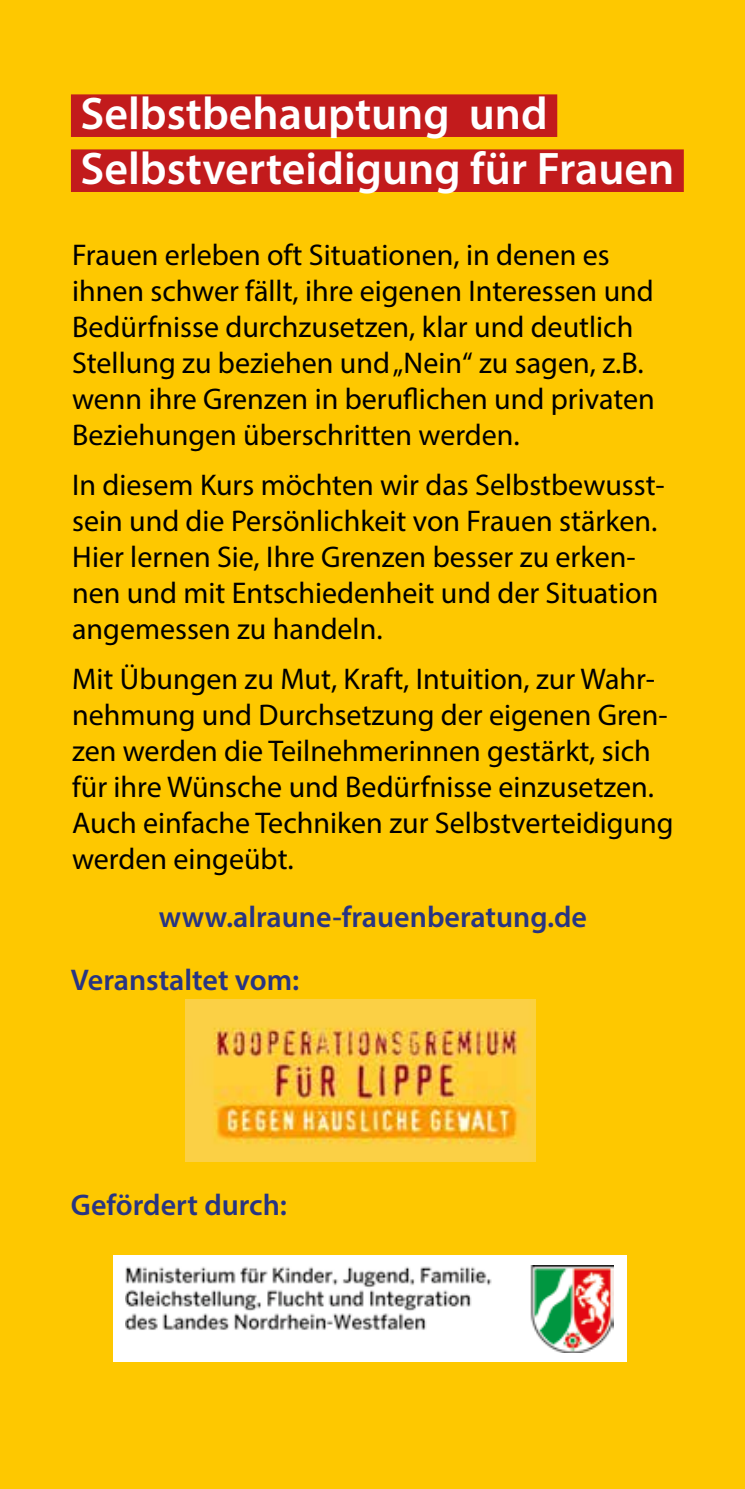
<style>
.page{position:relative;width:745px;height:1489px;background:#fff}
.page>*{position:absolute;margin:0;border:0;box-sizing:border-box;transform-origin:0 0}
.t1{font:600 45.75px/55px "Myriad Pro";color:#fff}
.t2{font:30px/36px "Myriad Pro";color:#000}
.t3{font:600 30px "Myriad Pro";color:#283583}
</style>
<div class="page">
<div style="left:0;top:0;width:744px;height:1488px;background:#fec800"></div>
<div style="left:71px;top:94px;width:486px;height:43px;background:#c21b1c"></div>
<div style="left:71px;top:149px;width:612px;height:43px;background:#c21b1c"></div>
<div style="left:113px;top:1254px;width:513px;height:107px;background:#fff"></div>
<img style="left:125px;top:1265px;width:488px;height:87px">
<img style="left:185px;top:999px;width:350px;height:162px">
<h1 class="t1" style="left:80px;top:85px;width:595px">Selbstbehauptung und<br>Selbstverteidigung für Frauen</h1>
<p class="t2" style="left:72px;top:236px;width:584px">Frauen erleben oft Situationen, in denen es ihnen schwer fällt, ihre eigenen Interessen und Bedürfnisse durchzusetzen, klar und deutlich Stellung zu beziehen und „Nein“ zu sagen, z.B. wenn ihre Grenzen in beruflichen und privaten Beziehungen überschritten werden.</p>
<p class="t2" style="left:72px;top:466px;width:593px">In diesem Kurs möchten wir das Selbstbewusst&shy;sein und die Persönlichkeit von Frauen stärken.<br>Hier lernen Sie, Ihre Grenzen besser zu erken&shy;nen und mit Entschiedenheit und der Situation angemessen zu handeln.</p>
<p class="t2" style="left:72px;top:660px;width:602px">Mit Übungen zu Mut, Kraft, Intuition, zur Wahr&shy;nehmung und Durchsetzung der eigenen Gren&shy;zen werden die Teilnehmerinnen gestärkt, sich für ihre Wünsche und Bedürfnisse einzusetzen.<br>Auch einfache Techniken zur Selbstverteidigung werden eingeübt.</p>
<p class="t3" style="left:159px;top:897px;width:429px">www.alraune-frauenberatung.de</p>
<p class="t3" style="left:71px;top:961px;width:230px">Veranstaltet vom:</p>
<p class="t3" style="left:71px;top:1185px;width:217px">Gefördert durch:</p>
</div>
